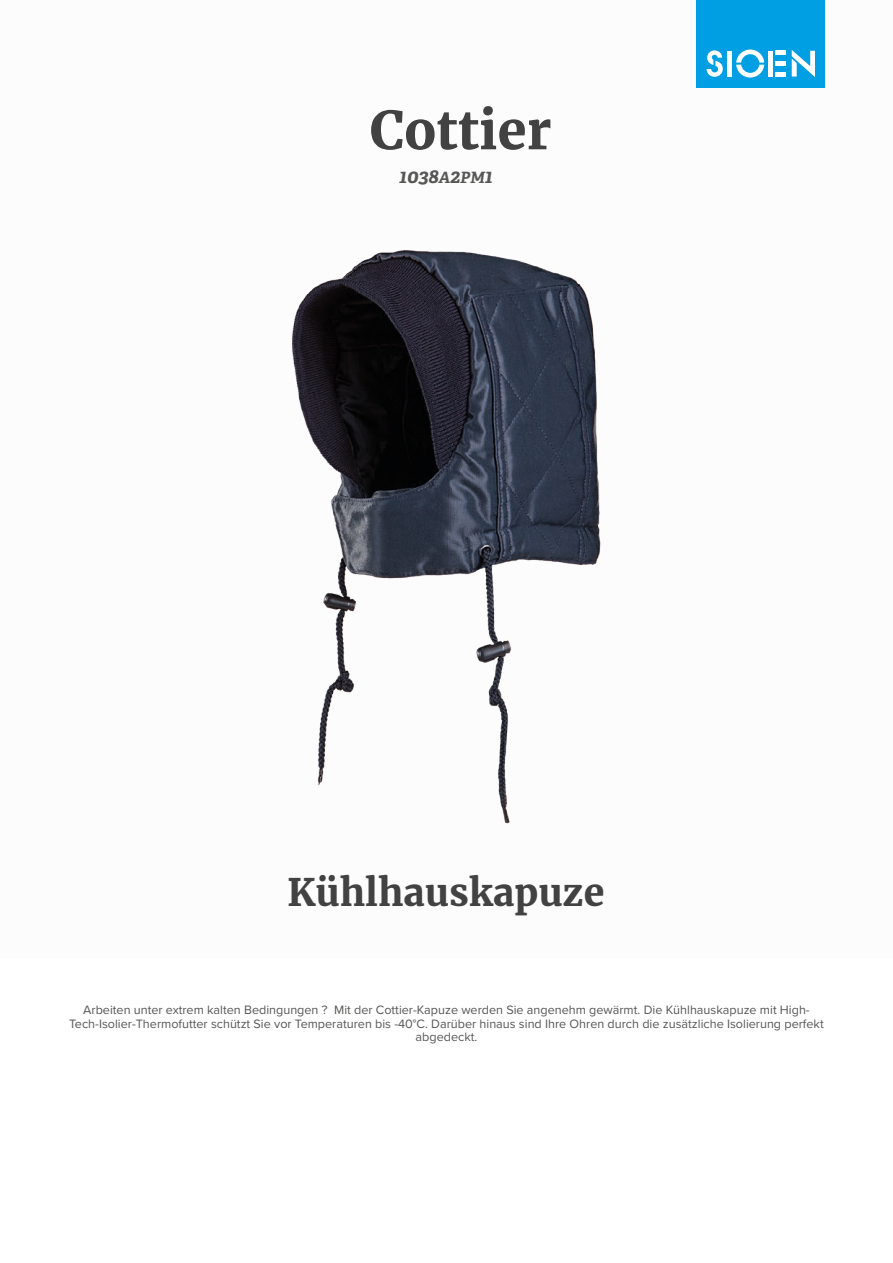
<style>
.page{position:relative;width:893px;height:1263px;background:#fff}
.page>*{position:absolute;margin:0;border:0;box-sizing:border-box;transform-origin:0 0}
.t1{font:700 52.5px "Merriweather";color:#424243}
.t2{font:700 37.5px "Merriweather";color:#424243}
.t3{font:italic 700 19.5px "Adelle";color:#575756}
.t4{font:12.6px/13.6px "Proxima Nova";color:#575756;text-align:center}
.s1{font-size:15.6px}
</style>
<div class="page">
<div style="left:697px;top:0;width:128px;height:88px;background:#009fe3"></div>
<svg style="left:707px;top:50px;width:16px;height:27px"></svg>
<svg style="left:736px;top:50px;width:28px;height:28px"></svg>
<div style="left:727px;top:51px;width:5px;height:26px;background:#fff"></div>
<div style="left:768px;top:51px;width:5px;height:26px;background:#fff"></div>
<div style="left:775px;top:72px;width:11px;height:5px;background:#fff"></div>
<div style="left:775px;top:61px;width:11px;height:5px;background:#fff"></div>
<hr style="left:775px;top:51px;width:11px;height:4px;background:#fff">
<svg style="left:792px;top:50px;width:23px;height:27px"></svg>
<img style="left:292px;top:250px;width:309px;height:574px">
<h1 class="t1" style="left:370px;top:95px;width:183px">Cottier</h1>
<h3 class="t3" style="left:399px;top:164px;width:95px">1038<span class="s1">A</span>2<span class="s1">PM</span>1</h3>
<h2 class="t2" style="left:287px;top:867px;width:318px">Kühlhauskapuze</h2>
<p class="t4" style="left:69px;top:1002px;width:756px">Arbeiten unter extrem kalten Bedingungen ? Mit der Cottier-Kapuze werden Sie angenehm gewärmt. Die Kühlhauskapuze mit High-<br>Tech-Isolier-Thermofutter schützt Sie vor Temperaturen bis -40°C. Darüber hinaus sind Ihre Ohren durch die zusätzliche Isolierung perfekt abgedeckt.</p>
</div>
